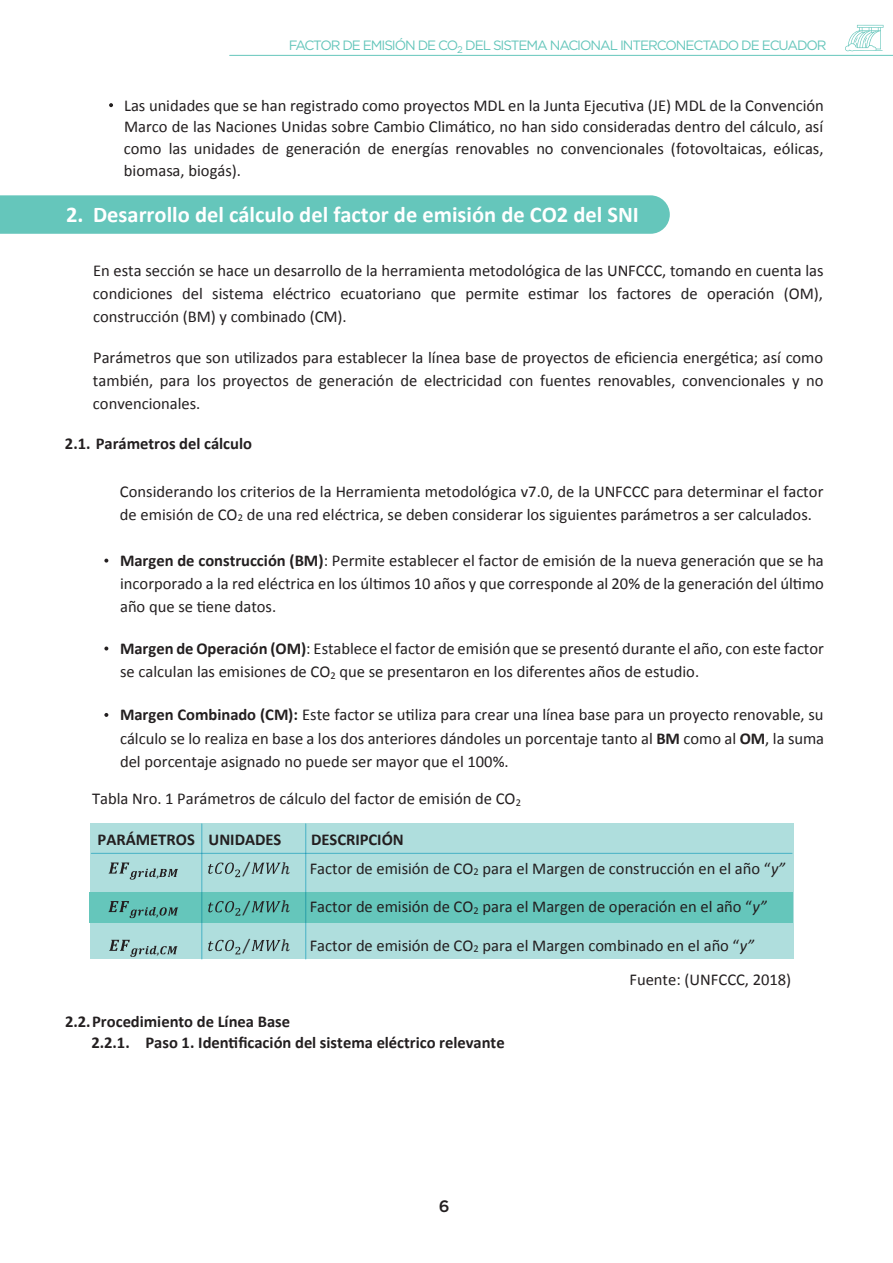
<style>
.page{position:relative;width:893px;height:1263px;background:#fff}
.page>*{position:absolute;margin:0;border:0;box-sizing:border-box;transform-origin:0 0}
.t1{font:700 22.5px "Calibri";color:#fff}
.t2{font:16.5px/23.1px "Calibri";color:#231f20;text-align:justify}
.t3{font:700 16.5px/21.8px "Calibri";color:#231f20}
.t4{font:16.5px "Cambria Math";color:#231f20}
.t5{font:500 16.5px "Gotham";color:#231f20}
.t6{font:13.5px "Gotham";letter-spacing:-.08em;color:#65c6bb}
.t7{font:12px "Cambria Math";color:#231f20}
.s1{font-weight:700}
.s2{font-family:"Cambria Math"}
.s3{font-style:italic}
</style>
<div class="page">
<div style="left:0;top:195px;width:670px;height:39px;background:#65c6bb"></div>
<hr style="left:230px;top:55px;width:663px;height:1px;background:#65c6bb">
<svg style="left:845px;top:25px;width:38px;height:26px"></svg>
<div style="left:90px;top:824px;width:703px;height:135px;background:#afdedd"></div>
<div style="left:90px;top:892px;width:703px;height:30px;background:#65c6bb"></div>
<svg style="left:109px;top:862px;width:69px;height:17px"></svg>
<svg style="left:208px;top:862px;width:32px;height:15px"></svg>
<svg style="left:251px;top:863px;width:30px;height:11px"></svg>
<svg style="left:108px;top:901px;width:70px;height:17px"></svg>
<svg style="left:208px;top:901px;width:32px;height:15px"></svg>
<svg style="left:251px;top:901px;width:30px;height:11px"></svg>
<svg style="left:109px;top:940px;width:68px;height:17px"></svg>
<svg style="left:208px;top:940px;width:32px;height:14px"></svg>
<svg style="left:251px;top:940px;width:30px;height:11px"></svg>
<svg style="left:104px;top:559px;width:4px;height:4px"></svg>
<svg style="left:104px;top:646px;width:4px;height:4px"></svg>
<svg style="left:104px;top:713px;width:4px;height:4px"></svg>
<svg style="left:109px;top:103px;width:4px;height:4px"></svg>
<hr style="left:91px;top:853px;width:701px;height:1px;background:#67cce4">
<hr style="left:201px;top:824px;width:1px;height:135px;background:#67cce4">
<hr style="left:305px;top:824px;width:1px;height:135px;background:#67cce4">
<p class="t6" style="left:289px;top:37px;width:540px">FACTOR DE EMISIÓN DE CO<sub>2</sub> DEL SISTEMA NACIONAL INTERCONECTADO DE ECUADOR</p>
<p class="t2" style="left:124px;top:94px;width:701px;line-height:21.8px">Las unidades que se han registrado como proyectos MDL en la Junta Ejecutiva (JE) MDL de la Convención Marco de las Naciones Unidas sobre Cambio Climático, no han sido consideradas dentro del cálculo, así como las unidades de generación de energías renovables no convencionales (fotovoltaicas, eólicas, biomasa, biogás).</p>
<h1 class="t1" style="left:66px;top:200px;width:574px">2. Desarrollo del cálculo del factor de emisión de CO2 del SNI</h1>
<p class="t2" style="left:93px;top:259px;width:732px">En esta sección se hace un desarrollo de la herramienta metodológica de las UNFCCC, tomando en cuenta las condiciones del sistema eléctrico ecuatoriano que permite estimar los factores de operación (OM), construcción (BM) y combinado (CM).</p>
<p class="t2" style="left:93px;top:346px;width:732px">Parámetros que son utilizados para establecer la línea base de proyectos de eficiencia energética; así como también, para los proyectos de generación de electricidad con fuentes renovables, convencionales y no convencionales.</p>
<p class="t3" style="left:65px;top:432px;width:189px">2.1. Parámetros del cálculo</p>
<p class="t2" style="left:120px;top:480px;width:705px">Considerando los criterios de la Herramienta metodológica v7.0, de la UNFCCC para determinar el factor de emisión de CO<sub>2</sub> de una red eléctrica, se deben considerar los siguientes parámetros a ser calculados.</p>
<p class="t2" style="left:120px;top:549px;width:705px"><span class="s1">Margen de construcción (BM)</span>: Permite establecer el factor de emisión de la nueva generación que se ha incorporado a la red eléctrica en los últimos 10 años y que corresponde al 20% de la generación del último año que se tiene datos.</p>
<p class="t2" style="left:120px;top:637px;width:705px"><span class="s1">Margen de Operación (OM)</span>: Establece el factor de emisión que se presentó durante el año, con este factor se calculan las emisiones de CO<sub>2</sub> que se presentaron en los diferentes años de estudio.</p>
<p class="t2" style="left:120px;top:703px;width:706px"><span class="s1">Margen Combinado (CM):</span> Este factor se utiliza para crear una línea base para un proyecto renovable, su cálculo se lo realiza en base a los dos anteriores dándoles un porcentaje tanto al <span class="s1">BM</span> como al <span class="s1">OM</span>, la suma del porcentaje asignado no puede ser mayor que el 100%.</p>
<p class="t2" style="left:92px;top:787px;width:430px">Tabla Nro. 1 Parámetros de cálculo del factor de emisión de CO<sub>2</sub></p>
<p class="t3" style="left:98px;top:829px;width:185px">PARÁMETROS UNIDADES</p>
<p class="t3" style="left:311px;top:829px;width:94px">DESCRIPCIÓN</p>
<p class="t7" style="left:156px;top:866px;width:4px">,</p>
<p class="t4" style="left:242px;top:858px;width:11px">⁄</p>
<p class="t2" style="left:281px;top:856px;width:506px"><span class="s2">ℎ</span> Factor de emisión de CO<sub>2</sub> para el Margen de construcción en el año “<span class="s3">y”</span></p>
<p class="t7" style="left:156px;top:904px;width:4px">,</p>
<p class="t4" style="left:242px;top:896px;width:11px">⁄</p>
<p class="t2" style="left:281px;top:895px;width:487px"><span class="s2">ℎ</span> Factor de emisión de CO<sub>2</sub> para el Margen de operación en el año “<span class="s3">y”</span></p>
<p class="t4" style="left:242px;top:935px;width:11px">⁄</p>
<p class="t2" style="left:629px;top:928px;width:163px;line-height:34px;text-indent:-349px"><span class="s2">ℎ</span> Factor de emisión de CO<sub>2</sub> para el Margen combinado en el año “<span class="s3">y”<br></span>Fuente: (UNFCCC, 2018)</p>
<p class="t3" style="left:91px;top:1010px;width:415px;text-indent:-26px">2.2.Procedimiento de Línea Base<br>2.2.1. Paso 1. Identificación del sistema eléctrico relevante</p>
<p class="t7" style="left:157px;top:943px;width:4px">,</p>
<p class="t5" style="left:439px;top:1195px;width:12px">6</p>
</div>
